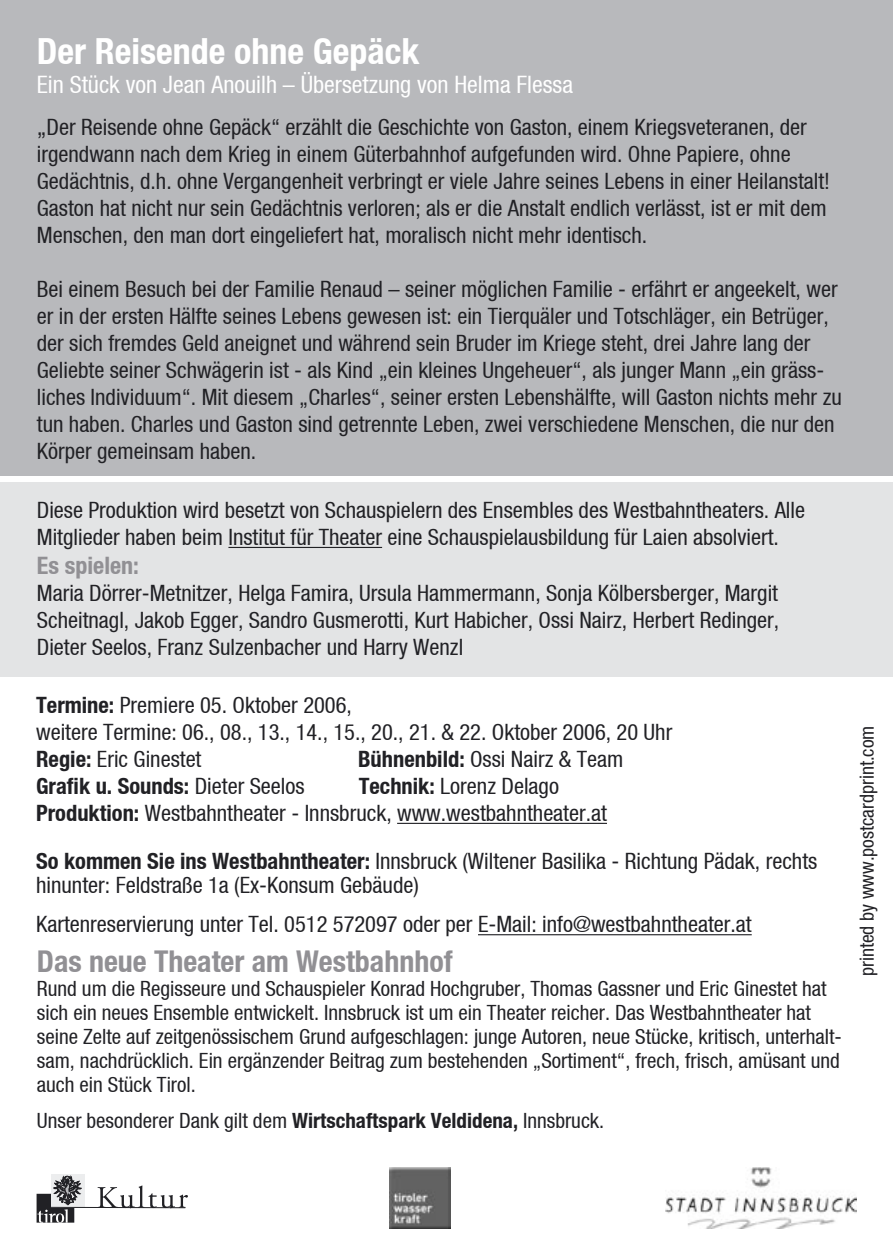
<style>
.page{position:relative;width:893px;height:1259px;background:#fff}
.page>*{position:absolute;margin:0;border:0;box-sizing:border-box;transform-origin:0 0}
.t1{font:36px "Helvetica Neue Bold Cond";color:#fff}
.t2{font:30px "Helvetica Neue Bold Cond";color:#919094}
.t3{font:24px "Helvetica Neue Cond";color:#fff}
.t4{font:24px "Helvetica Neue Bold Cond";color:#919094}
.t5{font:22.5px/27px "Helvetica Neue Cond";color:#212125}
.t6{font:22.5px "Helvetica Neue Bold Cond";color:#212125}
.t7{font:21px/24px "Helvetica Neue Cond";color:#212125}
.t8{font:19.5px "Helvetica Neue Cond";color:#212125}
.s1{font-size:24px}
.s2{font-family:"Helvetica Neue Bold Cond"}
.s3{font-family:"Helvetica Neue Cond"}
</style>
<div class="page">
<div style="left:0;top:0;width:893px;height:476px;background:#b8b9bc"></div>
<svg style="left:98px;top:1185px;width:90px;height:23px"></svg>
<div style="left:51px;top:1174px;width:33px;height:33px;background:#ecedee"></div>
<svg style="left:37px;top:1176px;width:44px;height:46px"></svg>
<hr style="left:51px;top:1206px;width:134px;height:2px;background:#212125">
<hr style="left:397px;top:823px;width:210px;height:1px;background:#212125">
<hr style="left:478px;top:934px;width:274px;height:1px;background:#212125">
<img style="left:665px;top:1167px;width:192px;height:61px">
<div style="left:0;top:482px;width:893px;height:194px;background:#e3e4e5"></div>
<hr style="left:228px;top:547px;width:154px;height:1px;background:#212125">
<img style="left:389px;top:1167px;width:61px;height:61px">
<p class="t1" style="left:37px;top:30px;width:384px">Der Reisende ohne Gepäck</p>
<p class="t3" style="left:37px;top:71px;width:538px">Ein Stück von Jean Anouilh – Übersetzung von Helma Flessa</p>
<p class="t5" style="left:37px;top:114px;width:795px"><span class="s1">„</span>Der Reisende ohne Gepäck“ erzählt die Geschichte von Gaston, einem Kriegsveteranen, der irgendwann nach dem Krieg in einem Güterbahnhof aufgefunden wird. Ohne Papiere, ohne<br>Gedächtnis, d.h. ohne Vergangenheit verbringt er viele Jahre seines Lebens in einer Heilanstalt!</p>
<p class="t5" style="left:37px;top:195px;width:791px">Gaston hat nicht nur sein Gedächtnis verloren; als er die Anstalt endlich verlässt, ist er mit dem<br>Menschen, den man dort eingeliefert hat, moralisch nicht mehr identisch.</p>
<p class="t5" style="left:37px;top:276px;width:802px">Bei einem Besuch bei der Familie Renaud – seiner möglichen Familie - erfährt er angeekelt, wer er in der ersten Hälfte seines Lebens gewesen ist: ein Tierquäler und Totschläger, ein Betrüger, der sich fremdes Geld aneignet und während sein Bruder im Kriege steht, drei Jahre lang der Geliebte seiner Schwägerin ist - als Kind „ein kleines Ungeheuer“, als junger Mann „ein gräss-</p>
<p class="t5" style="left:37px;top:384px;width:806px">liches Individuum“. Mit diesem „Charles“, seiner ersten Lebenshälfte, will Gaston nichts mehr zu tun haben. Charles und Gaston sind getrennte Leben, zwei verschiedene Menschen, die nur den<br>Körper gemeinsam haben.</p>
<p class="t5" style="left:37px;top:496px;width:770px">Diese Produktion wird besetzt von Schauspielern des Ensembles des Westbahntheaters. Alle<br>Mitglieder haben beim Institut für Theater eine Schauspielausbildung für Laien absolviert.</p>
<p class="t4" style="left:37px;top:551px;width:104px">Es spielen:</p>
<p class="t5" style="left:37px;top:579px;width:743px">Maria Dörrer-Metnitzer, Helga Famira, Ursula Hammermann, Sonja Kölbersberger, Margit</p>
<p class="t5" style="left:37px;top:606px;width:744px">Scheitnagl, Jakob Egger, Sandro Gusmerotti, Kurt Habicher, Ossi Nairz, Herbert Redinger,</p>
<p class="t5" style="left:37px;top:633px;width:428px">Dieter Seelos, Franz Sulzenbacher und Harry Wenzl</p>
<p class="t5" style="left:36px;top:691px;width:638px"><span class="s2">Termine:</span> Premiere 05. Oktober 2006,<br>weitere Termine: 06., 08., 13., 14., 15., 20., 21. &amp; 22. Oktober 2006, 20 Uhr<br><span class="s2">Regie:</span> Eric Ginestet</p>
<p class="t5" style="left:358px;top:745px;width:267px"><span class="s2">Bühnenbild:</span> Ossi Nairz &amp; Team</p>
<p class="t6" style="left:36px;top:772px;width:270px">Grafik u. Sounds: <span class="s3">Dieter Seelos</span></p>
<p class="t5" style="left:359px;top:772px;width:202px"><span class="s2">Technik:</span> Lorenz Delago</p>
<p class="t5" style="left:36px;top:799px;width:572px"><span class="s2">Produktion:</span> Westbahntheater - Innsbruck, www.westbahntheater.at</p>
<p class="t5" style="left:36px;top:849px;width:783px;line-height:24px"><span class="s2">So kommen Sie ins Westbahntheater:</span> Innsbruck (Wiltener Basilika - Richtung Pädak, rechts hinunter: Feldstraße 1a (Ex-Konsum Gebäude)</p>
<p class="t5" style="left:36px;top:911px;width:717px">Kartenreservierung unter Tel. 0512 572097 oder per E-Mail: info@westbahntheater.at</p>
<p class="t2" style="left:37px;top:943px;width:417px">Das neue Theater am Westbahnhof</p>
<p class="t7" style="left:37px;top:976px;width:807px">Rund um die Regisseure und Schauspieler Konrad Hochgruber, Thomas Gassner und Eric Ginestet hat sich ein neues Ensemble entwickelt. Innsbruck ist um ein Theater reicher. Das Westbahntheater hat seine Zelte auf zeitgenössischem Grund aufgeschlagen: junge Autoren, neue Stücke, kritisch, unterhalt&shy;sam, nachdrücklich. Ein ergänzender Beitrag zum bestehenden „Sortiment“, frech, frisch, amüsant und auch ein Stück Tirol.</p>
<p class="t7" style="left:37px;top:1108px;width:569px">Unser besonderer Dank gilt dem <span class="s2">Wirtschaftspark Veldidena,</span> Innsbruck.</p>
<p class="t8" style="left:855px;top:976px;width:252px;rotate:-90deg">printed by www.postcardprint.com</p>
</div>
